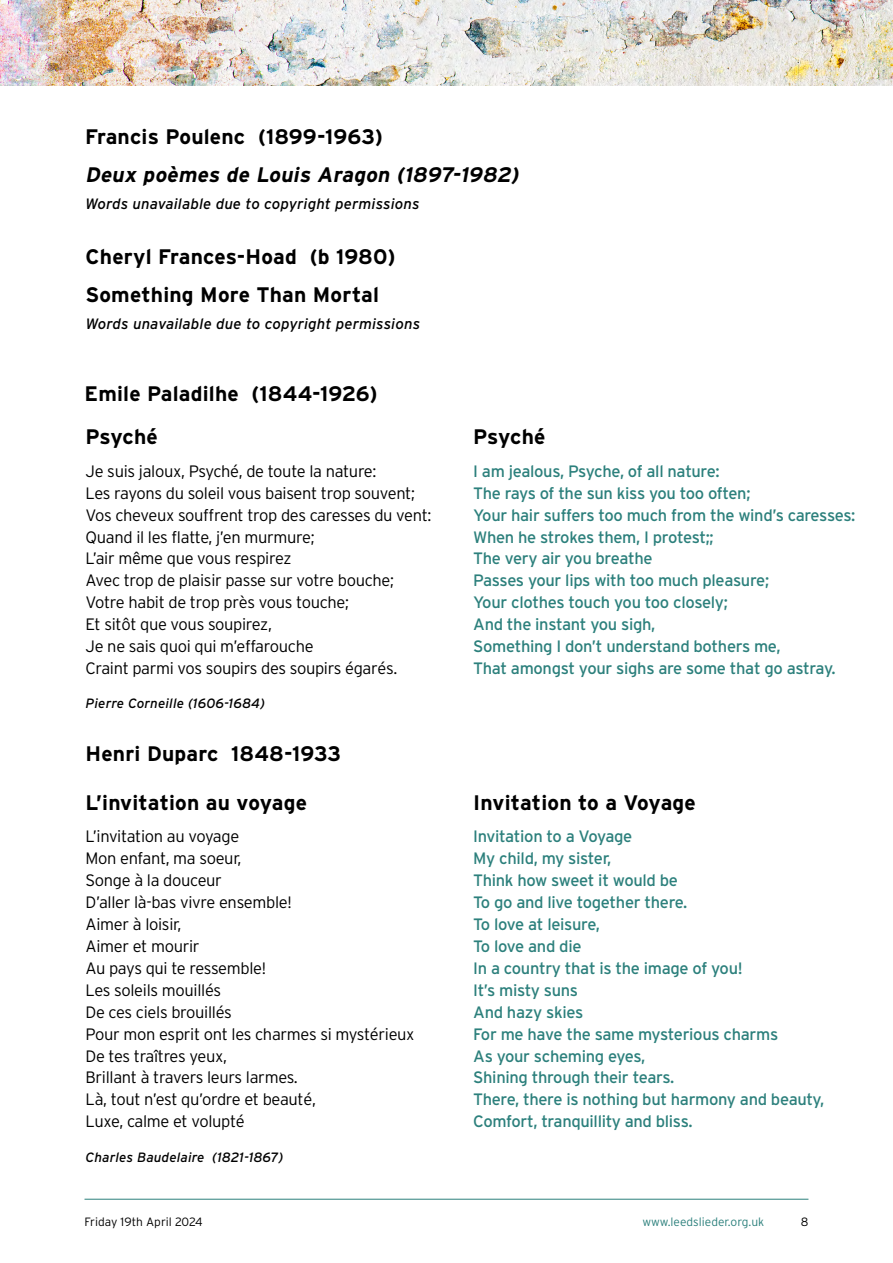
<style>
.page{position:relative;width:893px;height:1263px;background:#fff}
.page>*{position:absolute;margin:0;border:0;box-sizing:border-box;transform-origin:0 0}
.t1{font:700 21px/38px "Interstate";letter-spacing:.01em;color:#000}
.t2{font:italic 700 21px "Interstate";color:#000}
.t3{font:16.5px/21.9px "Interstate";letter-spacing:-.02em;color:#2c807c}
.t4{font:300 16.5px/21.9px "Interstate";letter-spacing:-.02em;color:#000}
.t5{font:italic 15px "Interstate";letter-spacing:.01em;color:#000}
.t6{font:italic 13.5px "Interstate";letter-spacing:.01em;color:#000}
.t7{font:300 12px "Interstate";color:#2c807c}
.t8{font:300 12px "Interstate";color:#000}
</style>
<div class="page">
<img style="left:0;top:0;width:893px;height:85px">
<hr style="left:85px;top:1199px;width:723px;height:1px;background:#2c807c">
<p class="t1" style="left:85px;top:118px;width:299px">Francis Poulenc (1899-1963)</p>
<p class="t2" style="left:85px;top:163px;width:439px">Deux poèmes de Louis Aragon (1897-1982)</p>
<p class="t5" style="left:85px;top:195px;width:336px">Words unavailable due to copyright permissions</p>
<p class="t1" style="left:86px;top:238px;width:312px">Cheryl Frances-Hoad (b 1980)<br>Something More Than Mortal</p>
<p class="t5" style="left:86px;top:315px;width:336px">Words unavailable due to copyright permissions</p>
<p class="t1" style="left:85px;top:372px;width:295px;line-height:43.2px">Emile Paladilhe (1844-1926)<br>Psyché</p>
<p class="t4" style="left:86px;top:460px;width:347px">Je suis jaloux, Psyché, de toute la nature:<br>Les rayons du soleil vous baisent trop souvent; Vos cheveux souffrent trop des caresses du vent:<br>Quand il les flatte, j’en murmure;<br>L’air même que vous respirez<br>Avec trop de plaisir passe sur votre bouche; Votre habit de trop près vous touche;<br>Et sitôt que vous soupirez,<br>Je ne sais quoi qui m’effarouche<br>Craint parmi vos soupirs des soupirs égarés.</p>
<p class="t6" style="left:86px;top:696px;width:181px">Pierre Corneille (1606-1684)</p>
<p class="t1" style="left:86px;top:734px;width:257px">Henri Duparc 1848-1933</p>
<p class="t1" style="left:86px;top:783px;width:223px">L’invitation au voyage</p>
<p class="t4" style="left:86px;top:825px;width:331px">L’invitation au voyage<br>Mon enfant, ma soeur,<br>Songe à la douceur<br>D’aller là-bas vivre ensemble!<br>Aimer à loisir,<br>Aimer et mourir<br>Au pays qui te ressemble!<br>Les soleils mouillés<br>De ces ciels brouillés<br>Pour mon esprit ont les charmes si mystérieux<br>De tes traîtres yeux,<br>Brillant à travers leurs larmes.<br>Là, tout n’est qu’ordre et beauté,<br>Luxe, calme et volupté</p>
<p class="t6" style="left:86px;top:1150px;width:199px">Charles Baudelaire (1821-1867)</p>
<p class="t1" style="left:473px;top:418px;width:74px">Psyché</p>
<p class="t3" style="left:473px;top:460px;width:384px">I am jealous, Psyche, of all nature:<br>The rays of the sun kiss you too often;<br>Your hair suffers too much from the wind’s caresses:<br>When he strokes them, I protest;;<br>The very air you breathe<br>Passes your lips with too much pleasure;<br>Your clothes touch you too closely;<br>And the instant you sigh,<br>Something I don’t understand bothers me,<br>That amongst your sighs are some that go astray.</p>
<p class="t1" style="left:473px;top:783px;width:224px">Invitation to a Voyage</p>
<p class="t3" style="left:473px;top:825px;width:353px">Invitation to a Voyage<br>My child, my sister,<br>Think how sweet it would be<br>To go and live together there.<br>To love at leisure,<br>To love and die<br>In a country that is the image of you!<br>It’s misty suns<br>And hazy skies<br>For me have the same mysterious charms<br>As your scheming eyes,<br>Shining through their tears.<br>There, there is nothing but harmony and beauty,<br>Comfort, tranquillity and bliss.</p>
<p class="t8" style="left:85px;top:1215px;width:120px">Friday 19th April 2024</p>
<p class="t7" style="left:642px;top:1215px;width:123px">www.leedslieder.org.uk</p>
<p class="t8" style="left:801px;top:1215px;width:9px">8</p>
</div>
